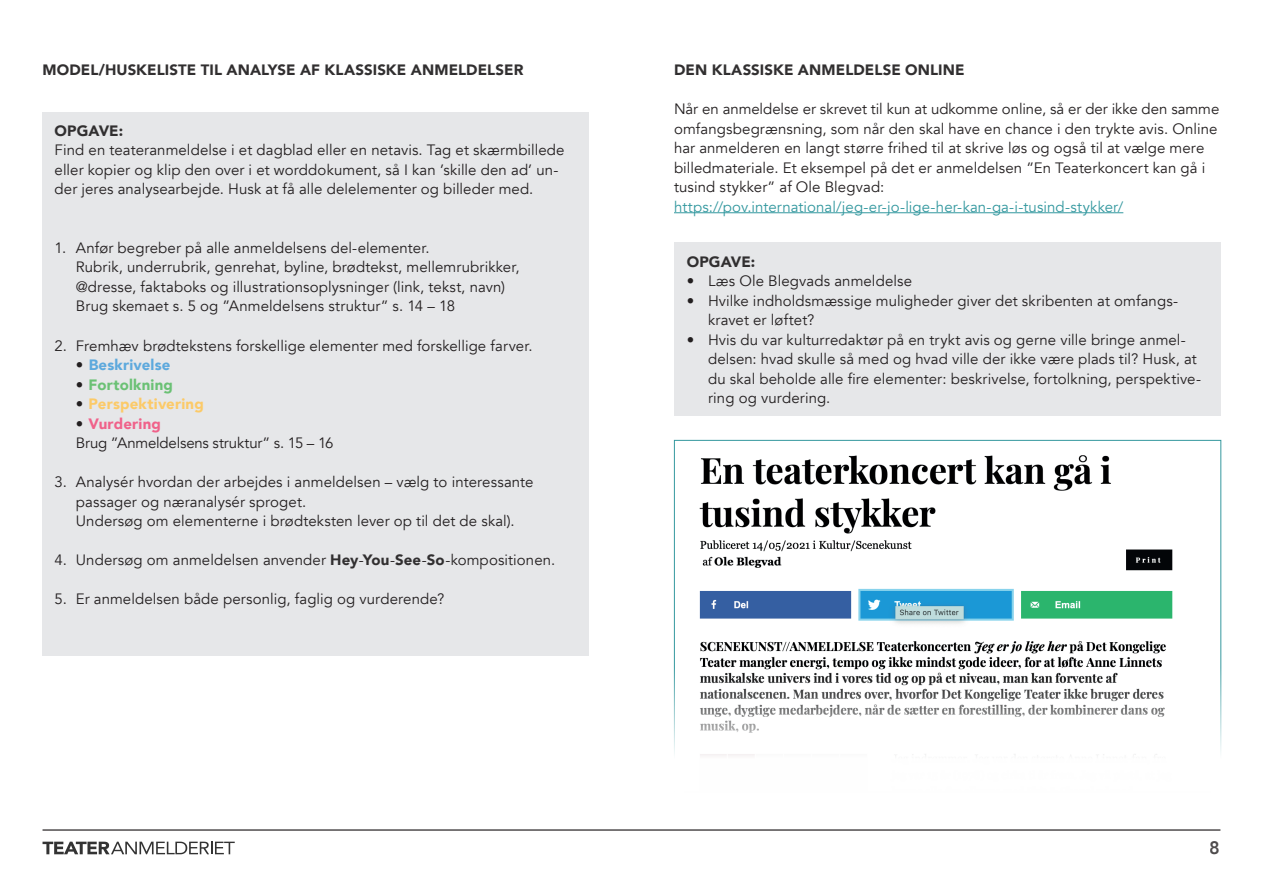
<style>
.page{position:relative;width:1263px;height:893px;background:#fff}
.page>*{position:absolute;margin:0;border:0;box-sizing:border-box;transform-origin:0 0}
.t1{font:800 18px "Avenir LT Com";color:#231f20}
.t2{font:15px/19.5px "Avenir LT Com";letter-spacing:.005em;color:#231f20}
.t3{font:900 15px "Avenir LT Com";letter-spacing:.005em;color:#312f30}
.t4{font:15px "Avenir LT Com";letter-spacing:.005em;color:#33989f}
.t5{font:15px/19.5px "Avenir LT Com";letter-spacing:-.015em;color:#231f20}
.t6{font:900 15px "Avenir LT Com";letter-spacing:.015em;color:#fcca68}
.t7{font:900 15px "Avenir LT Com";letter-spacing:.015em;color:#5da9dd}
.t8{font:900 15px "Avenir LT Com";letter-spacing:.015em;color:#6bc175}
.s1{font-weight:400;color:#231f20}
.s2{font-weight:900;color:#f0628a}
.s3{font-weight:900;color:#312f30}
</style>
<div class="page">
<svg style="left:43px;top:842px;width:192px;height:12px"></svg>
<hr style="left:43px;top:829px;width:1177px;height:2px;background:#231f20">
<hr style="left:674px;top:212px;width:449px;height:1px;background:#33989f">
<img style="left:699px;top:455px;width:474px;height:301px">
<div style="left:42px;top:112px;width:546px;height:544px;background:#e6e7e9"></div>
<div style="left:674px;top:243px;width:546px;height:173px;background:#e6e7e9"></div>
<p class="t3" style="left:43px;top:61px;width:482px">MODEL/HUSKELISTE TIL ANALYSE AF KLASSISKE ANMELDELSER</p>
<p class="t3" style="left:674px;top:61px;width:292px">DEN KLASSISKE ANMELDELSE ONLINE</p>
<p class="t2" style="left:674px;top:99px;width:547px">Når en anmeldelse er skrevet til kun at udkomme online, så er der ikke den samme omfangsbegrænsning, som når den skal have en chance i den trykte avis. Online har anmelderen en langt større frihed til at skrive løs og også til at vælge mere billedmateriale. Et eksempel på det er anmeldelsen ”En Teaterkoncert kan gå i tusind stykker” af Ole Blegvad:</p>
<p class="t4" style="left:674px;top:198px;width:451px">https://pov.international/jeg-er-jo-lige-her-kan-ga-i-tusind-stykker/</p>
<p class="t3" style="left:55px;top:122px;width:70px">OPGAVE:</p>
<p class="t2" style="left:55px;top:141px;width:511px">Find en teateranmeldelse i et dagblad eller en netavis. Tag et skærmbillede eller kopier og klip den over i et worddokument, så I kan ’skille den ad’ un&shy;der jeres analysearbejde. Husk at få alle delelementer og billeder med.</p>
<p class="t2" style="left:76px;top:238px;width:445px;text-indent:-21px">1. Anfør begreber på alle anmeldelsens del-elementer.<br>Rubrik, underrubrik, genrehat, byline, brødtekst, mellemrubrikker, @dresse, faktaboks og illustrationsoplysninger (link, tekst, navn)<br>Brug skemaet s. 5 og ”Anmeldelsens struktur” s. 14 – 18</p>
<p class="t2" style="left:55px;top:336px;width:479px">2. Fremhæv brødtekstens forskellige elementer med forskellige farver.</p>
<p class="t7" style="left:76px;top:356px;width:96px"><span class="s1">•</span> Beskrivelse</p>
<p class="t8" style="left:76px;top:375px;width:99px"><span class="s1">•</span> Fortolkning</p>
<p class="t6" style="left:76px;top:395px;width:129px"><span class="s1">•</span> Perspektivering</p>
<p class="t5" style="left:76px;top:414px;width:259px">• <span class="s2">Vurdering<br></span>Brug ”Anmeldelsens struktur” s. 15 – 16</p>
<p class="t2" style="left:76px;top:472px;width:459px;text-indent:-21px">3. Analysér hvordan der arbejdes i anmeldelsen – vælg to interessante passager og næranalysér sproget.<br>Undersøg om elementerne i brødteksten lever op til det de skal).</p>
<p class="t2" style="left:55px;top:550px;width:502px">4. Undersøg om anmeldelsen anvender <span class="s3">Hey</span>-<span class="s3">You</span>-<span class="s3">See</span>-<span class="s3">So</span>-kompositionen.</p>
<p class="t2" style="left:55px;top:589px;width:391px">5. Er anmeldelsen både personlig, faglig og vurderende?</p>
<p class="t3" style="left:687px;top:253px;width:70px">OPGAVE:</p>
<p class="t2" style="left:687px;top:272px;width:227px">• Læs Ole Blegvads anmeldelse</p>
<p class="t2" style="left:708px;top:291px;width:471px;text-indent:-21px">• Hvilke indholdsmæssige muligheder giver det skribenten at omfangs&shy;kravet er løftet?</p>
<p class="t2" style="left:708px;top:330px;width:494px;text-indent:-21px">• Hvis du var kulturredaktør på en trykt avis og gerne ville bringe anmel&shy;delsen: hvad skulle så med og hvad ville der ikke være plads til? Husk, at du skal beholde alle fire elementer: beskrivelse, fortolkning, perspektive&shy;ring og vurdering.</p>
<p class="t1" style="left:1210px;top:837px;width:12px">8</p>
</div>
